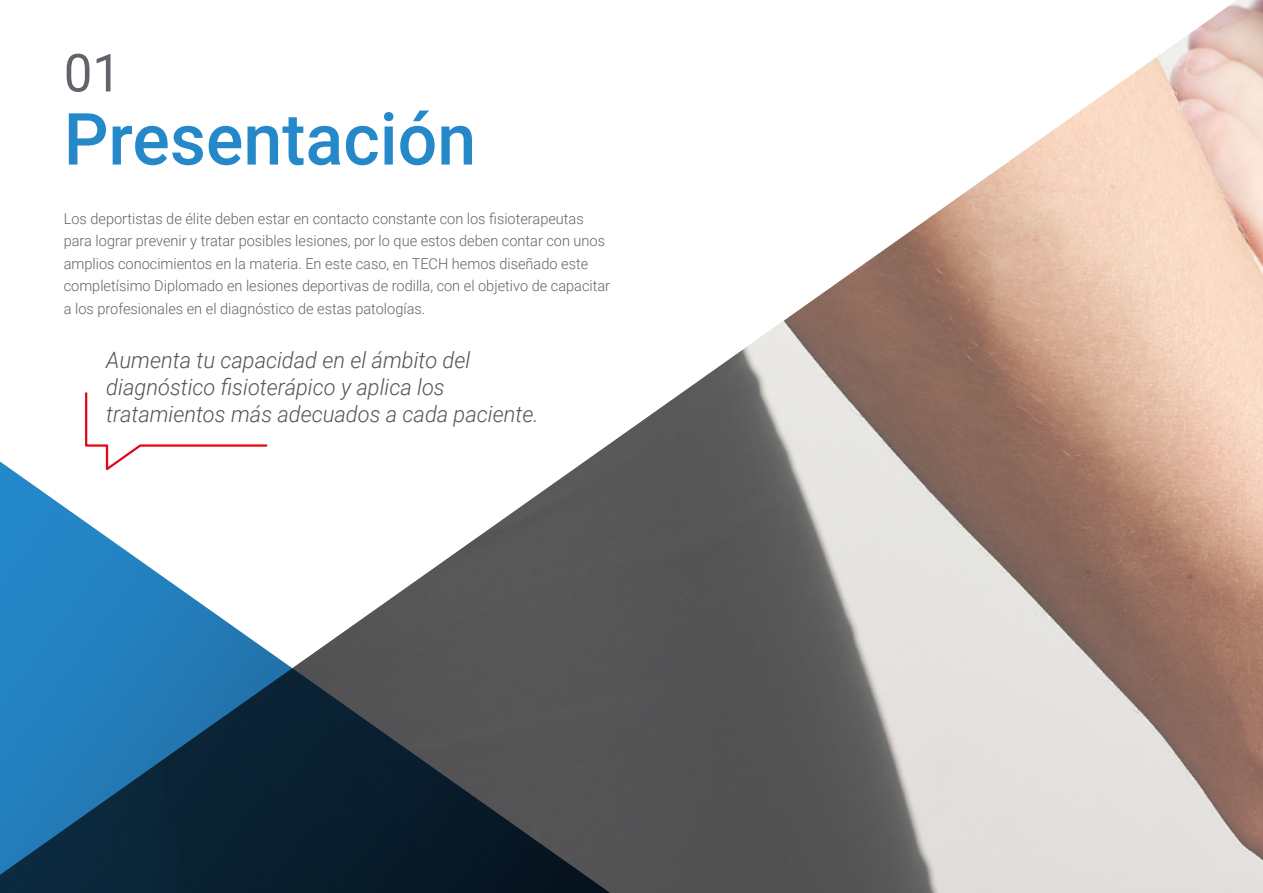
<style>
.page{position:relative;width:1263px;height:893px;background:#fff}
.page>*{position:absolute;margin:0;border:0;box-sizing:border-box;transform-origin:0 0}
.t1{font:500 72px "Roboto";color:#2488c9}
.t2{font:52.5px "Roboto";color:#61646a}
.t3{font:italic 300 22.5px/27px "Roboto";color:#52555b}
.t4{font:300 15px/22.5px "Roboto";color:#61646a}
</style>
<div class="page">
<img style="left:606px;top:0;width:657px;height:893px">
<svg style="left:0;top:446px;width:640px;height:447px"></svg>
<svg style="left:84px;top:392px;width:185px;height:81px"></svg>
<h2 class="t2" style="left:64px;top:36px;width:59px">01</h2>
<h1 class="t1" style="left:64px;top:89px;width:414px">Presentación</h1>
<p class="t4" style="left:64px;top:207px;width:548px">Los deportistas de élite deben estar en contacto constante con los fisioterapeutas para lograr prevenir y tratar posibles lesiones, por lo que estos deben contar con unos amplios conocimientos en la materia. En este caso, en TECH hemos diseñado este completísimo Diplomado en lesiones deportivas de rodilla, con el objetivo de capacitar a los profesionales en el diagnóstico de estas patologías.</p>
<h3 class="t3" style="left:106px;top:345px;width:434px">Aumenta tu capacidad en el ámbito del diagnóstico fisioterápico y aplica los tratamientos más adecuados a cada paciente.</h3>
</div>
